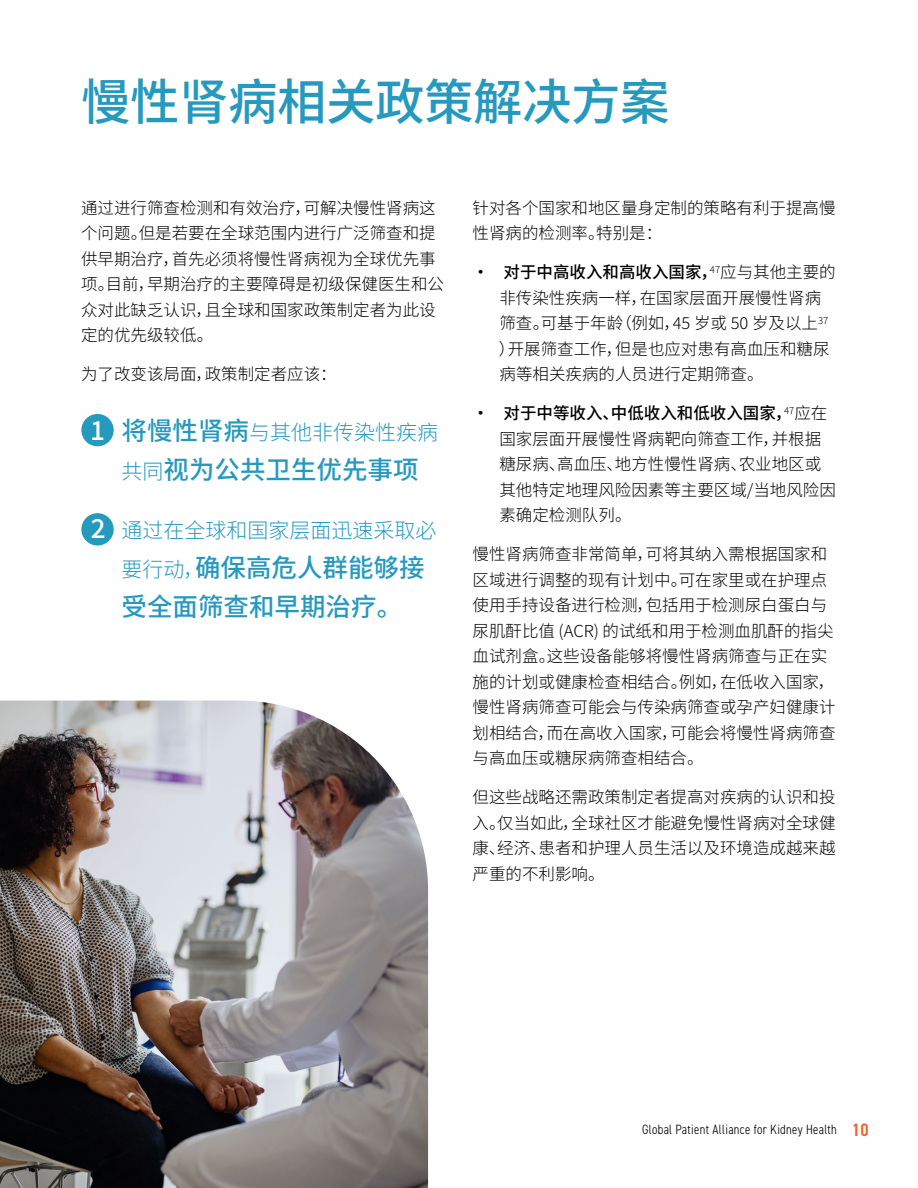
<style>
.page{position:relative;width:918px;height:1188px;background:#fff}
.page>*{position:absolute;margin:0;border:0;box-sizing:border-box;transform-origin:0 0}
.t1{font:500 49.5px "Source Han Sans SC";letter-spacing:-.01em;color:#2699bf}
.t2{font:500 26.1px "Source Han Sans SC";color:#fff}
.t3{font:500 25.5px/39px "Source Han Sans SC";color:#2699bf}
.t4{font:300 21px "Source Han Sans SC";color:#2699bf}
.t5{font:300 16.5px/25.5px "Source Han Sans SC";color:#000}
.t6{font:300 condensed 13.5px "DIN2014";letter-spacing:.025em;color:#000}
.s1{font-weight:500;font-size:25.5px}
.s2{font-weight:300;font-size:21px}
.s3{font-weight:500}
.s4{font-weight:600;font-size:18px;color:#f26126}
</style>
<div class="page">
<div style="left:81px;top:414px;width:33px;height:32px;background:#2699bf;border-radius:50%"></div>
<div style="left:81px;top:513px;width:33px;height:33px;background:#2699bf;border-radius:50%"></div>
<img style="left:0;top:701px;width:428px;height:487px">
<h1 class="t1" style="left:81px;top:74px;width:590px">慢性肾病相关政策解决方案</h1>
<p class="t5" style="left:81px;top:196px;width:364px">通过进行筛查检测和有效治疗，可解决慢性肾病这个问题。但是若要在全球范围内进行广泛筛查和提供早期治疗，首先必须将慢性肾病视为全球优先事项。目前，早期治疗的主要障碍是初级保健医生和公众对此缺乏认识，且全球和国家政策制定者为此设定的优先级较低。</p>
<p class="t5" style="left:81px;top:362px;width:257px">为了改变该局面，政策制定者应该：</p>
<p class="t4" style="left:88px;top:420px;width:351px"><span class="s1">• 将慢性肾病</span>与其他非传染性疾病</p>
<h3 class="t3" style="left:122px;top:450px;width:298px"><span class="s2">共同</span>视为公共卫生优先事项</h3>
<p class="t4" style="left:89px;top:518px;width:349px">• 通过在全球和国家层面迅速采取必</p>
<h3 class="t3" style="left:122px;top:549px;width:304px"><span class="s2">要行动，</span>确保高危人群能够接受全面筛查和早期治疗。</h3>
<h2 class="t2" style="left:90px;top:415px;width:16px">1</h2>
<h2 class="t2" style="left:91px;top:514px;width:16px">2</h2>
<p class="t5" style="left:472px;top:196px;width:364px">针对各个国家和地区量身定制的策略有利于提高慢性肾病的检测率。特别是：</p>
<p class="t5" style="left:499px;top:260px;width:338px;text-indent:-26px"><span class="s3">• 对于中高收入和高收入国家，</span><sup>47</sup>应与其他主要的非传染性疾病一样，在国家层面开展慢性肾病筛查。可基于年龄（例如，45 岁或 50 岁及以上<sup>37</sup>）开展筛查工作，但是也应对患有高血压和糖尿病等相关疾病的人员进行定期筛查。</p>
<p class="t5" style="left:499px;top:401px;width:338px;text-indent:-27px"><span class="s3">• 对于中等收入、中低收入和低收入国家，</span><sup>47</sup>应在国家层面开展慢性肾病靶向筛查工作，并根据糖尿病、高血压、地方性慢性肾病、农业地区或其他特定地理风险因素等主要区域/当地风险因素确定检测队列。</p>
<p class="t5" style="left:473px;top:542px;width:364px">慢性肾病筛查非常简单，可将其纳入需根据国家和区域进行调整的现有计划中。可在家里或在护理点使用手持设备进行检测，包括用于检测尿白蛋白与尿肌酐比值 (ACR) 的试纸和用于检测血肌酐的指尖血试剂盒。这些设备能够将慢性肾病筛查与正在实施的计划或健康检查相结合。例如，在低收入国家，慢性肾病筛查可能会与传染病筛查或孕产妇健康计划相结合，而在高收入国家，可能会将慢性肾病筛查与高血压或糖尿病筛查相结合。</p>
<p class="t5" style="left:473px;top:785px;width:364px;text-align:justify">但这些战略还需政策制定者提高对疾病的认识和投入。仅当如此，全球社区才能避免慢性肾病对全球健康、经济、患者和护理人员生活以及环境造成越来越严重的不利影响。</p>
<p class="t6" style="left:642px;top:1121px;width:228px">Global Patient Alliance for Kidney Health <span class="s4">10</span></p>
</div>
